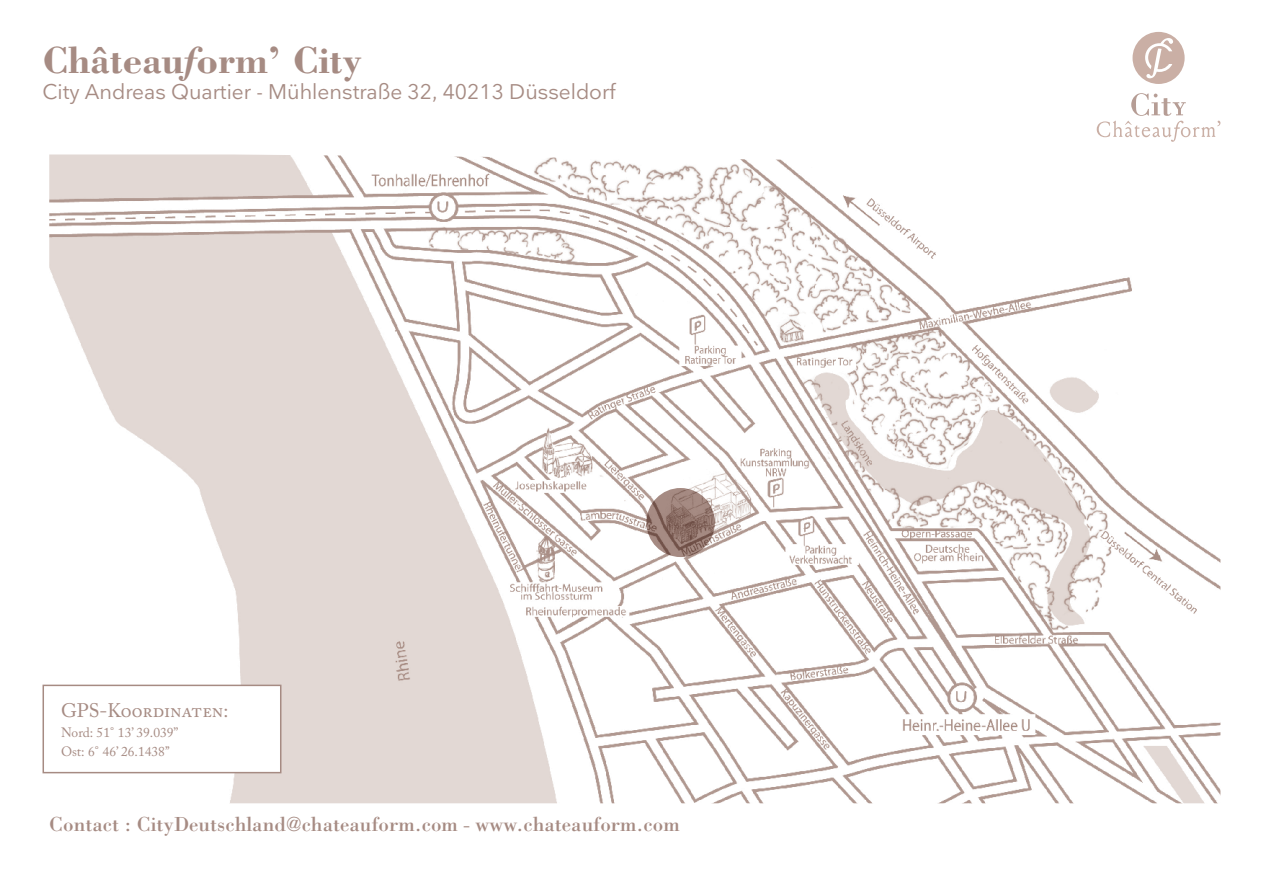
<style>
.page{position:relative;width:1263px;height:893px;background:#fff}
.page>*{position:absolute;margin:0;border:0;box-sizing:border-box;transform-origin:0 0}
.t1{font:700 39px "Bodoni";color:#a68b83}
.t2{font:21px "Bodoni";color:#a68b83}
.t3{font:21px "Nationale";color:#a68b83}
.Satellite-titre{font:19.5px "Adobe Caslon Pro";color:#a68b83}
.Satellite_coordonnée{font:13.5px "Adobe Caslon Pro";color:#a68b83}
.s1{font-style:italic}
</style>
<div class="page">
<img style="left:49px;top:154px;width:1171px;height:649px">
<svg style="left:1132px;top:32px;width:52px;height:52px"></svg>
<svg style="left:1097px;top:93px;width:123px;height:49px"></svg>
<svg style="left:646px;top:488px;width:69px;height:69px;background:#957970"></svg>
<div style="left:43px;top:685px;width:238px;height:88px;background:#fff"></div>
<div style="left:43px;top:685px;width:238px;height:88px;border:2px solid #a68b83"></div>
<p class="t1" style="left:43px;top:36px;width:321px">Château<span class="s1">f</span>orm’ City</p>
<p class="t3" style="left:43px;top:79px;width:575px">City Andreas Quartier - Mühlenstraße 32, 40213 Düsseldorf</p>
<p class="Satellite-titre" style="left:61px;top:699px;width:169px">GPS-Koordinaten:</p>
<p class="Satellite_coordonnée" style="left:61px;top:724px;width:119px">Nord: 51° 13’ 39.039’’</p>
<p class="Satellite_coordonnée" style="left:61px;top:743px;width:110px">Ost: 6° 46’ 26.1438’’</p>
<p class="t2" style="left:49px;top:812px;width:632px">Contact : CityDeutschland@chateauform.com - www.chateauform.com</p>
</div>
